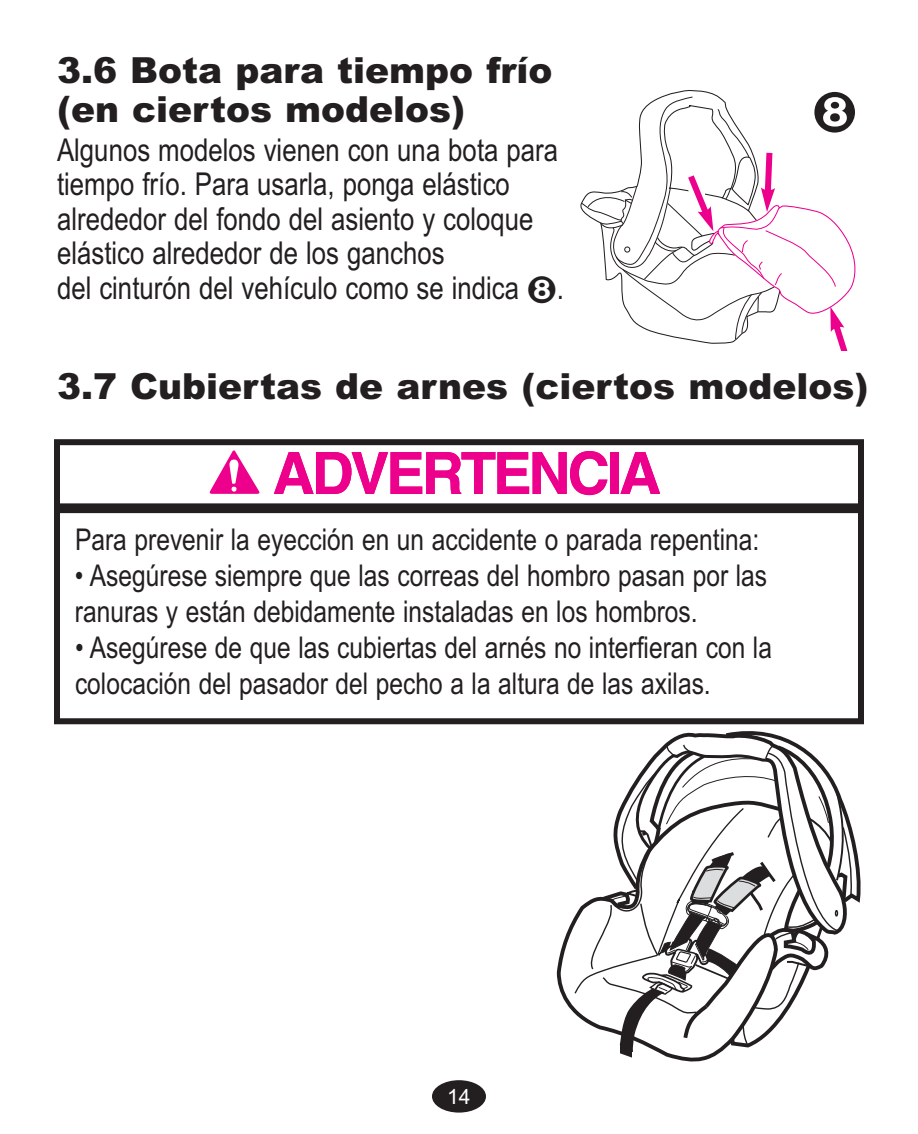
<style>
.page{position:relative;width:918px;height:1134px;background:#fff}
.page>*{position:absolute;margin:0;border:0;box-sizing:border-box;transform-origin:0 0}
.t1{font:900 36px/39px "Arial";color:#231f20}
.t2{font:31.5px/34.5px "Arial Narrow";color:#231f20}
.t3{font:30px/36px "Arial Narrow";color:#231f20}
.t4{font:21px "Arial";color:#fff}
</style>
<div class="page">
<div style="left:432px;top:1080px;width:54px;height:33px;background:#231f20;border-radius:50%"></div>
<svg style="left:556px;top:920px;width:17px;height:92px"></svg>
<svg style="left:573px;top:731px;width:288px;height:331px"></svg>
<svg style="left:274px;top:451px;width:386px;height:44px"></svg>
<svg style="left:210px;top:451px;width:50px;height:43px"></svg>
<div style="left:54px;top:439px;width:810px;height:70px;border:6px solid #231f20"></div>
<div style="left:54px;top:507px;width:810px;height:217px;border:6px solid #231f20"></div>
<svg style="left:581px;top:92px;width:275px;height:259px"></svg>
<p class="t1" style="left:57px;top:54px;width:497px">3.6 Bota para tiempo frío (en ciertos modelos)</p>
<p class="t2" style="left:57px;top:136px;width:509px">Algunos modelos vienen con una bota para tiempo frío. Para usarla, ponga elástico alrededor del fondo del asiento y coloque elástico alrededor de los ganchos<br>del cinturón del vehículo como se indica ➑.</p>
<p class="t1" style="left:57px;top:370px;width:813px">3.7 Cubiertas de arnes (ciertos modelos)</p>
<p class="t3" style="left:75px;top:524px;width:686px">Para prevenir la eyección en un accidente o parada repentina:</p>
<p class="t3" style="left:75px;top:560px;width:694px">• Asegúrese siempre que las correas del hombro pasan por las ranuras y están debidamente instaladas en los hombros.</p>
<p class="t3" style="left:75px;top:632px;width:699px">• Asegúrese de que las cubiertas del arnés no interfieran con la colocación del pasador del pecho a la altura de las axilas.</p>
<p class="t4" style="left:447px;top:1091px;width:25px">14</p>
</div>
